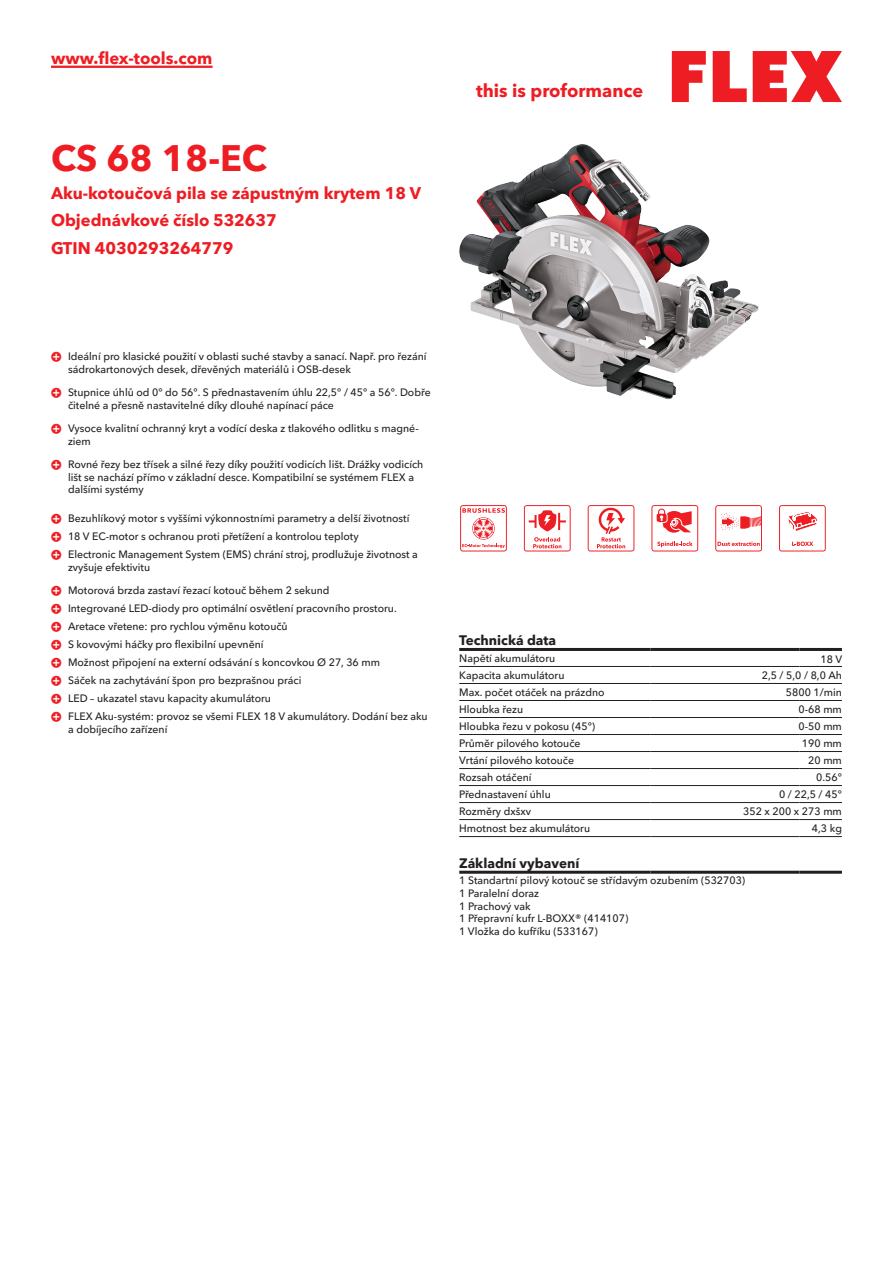
<style>
.page{position:relative;width:893px;height:1263px;background:#fff}
.page>*{position:absolute;margin:0;border:0;box-sizing:border-box;transform-origin:0 0}
.CB_AF_Product-name{font:700 36px "Avenir Next W1 G";color:#ee1d23}
.t1{font:700 18px "Avenir Next W1 G";color:#ee1d23}
.CB_AF_Product-short{font:700 16.5px "Avenir Next W1 G";color:#ee1d23}
.CB_AF_Order-number{font:700 16.5px "Avenir Next W1 G";color:#ee1d23}
.CB_AF_Table-headline{font:700 13.5px "Avenir Next W1 G";color:#231f20}
.CB_AF_Table-specific{font:500 10.5px/12.6px "Avenir Next W1 G";color:#231f20}
</style>
<div class="page">
<svg style="left:672px;top:51px;width:34px;height:51px"></svg>
<svg style="left:713px;top:51px;width:34px;height:51px"></svg>
<svg style="left:753px;top:51px;width:89px;height:51px"></svg>
<hr style="left:51px;top:66px;width:162px;height:2px;background:#ee1d23">
<img style="left:459px;top:144px;width:299px;height:256px">
<hr style="left:459px;top:666px;width:192px;height:1px;background:#231f20">
<hr style="left:651px;top:666px;width:148px;height:1px;background:#231f20">
<hr style="left:799px;top:666px;width:43px;height:1px;background:#231f20">
<hr style="left:459px;top:683px;width:192px;height:1px;background:#231f20">
<hr style="left:651px;top:683px;width:148px;height:1px;background:#231f20">
<hr style="left:799px;top:683px;width:43px;height:1px;background:#231f20">
<hr style="left:459px;top:700px;width:192px;height:1px;background:#231f20">
<hr style="left:651px;top:700px;width:148px;height:1px;background:#231f20">
<hr style="left:799px;top:700px;width:43px;height:1px;background:#231f20">
<hr style="left:459px;top:717px;width:192px;height:1px;background:#231f20">
<hr style="left:651px;top:717px;width:148px;height:1px;background:#231f20">
<hr style="left:799px;top:717px;width:43px;height:1px;background:#231f20">
<hr style="left:459px;top:734px;width:192px;height:1px;background:#231f20">
<hr style="left:651px;top:734px;width:148px;height:1px;background:#231f20">
<hr style="left:799px;top:734px;width:43px;height:1px;background:#231f20">
<hr style="left:459px;top:751px;width:192px;height:1px;background:#231f20">
<hr style="left:651px;top:751px;width:148px;height:1px;background:#231f20">
<hr style="left:799px;top:751px;width:43px;height:1px;background:#231f20">
<hr style="left:459px;top:768px;width:192px;height:1px;background:#231f20">
<hr style="left:651px;top:768px;width:148px;height:1px;background:#231f20">
<hr style="left:799px;top:768px;width:43px;height:1px;background:#231f20">
<hr style="left:459px;top:785px;width:192px;height:1px;background:#231f20">
<hr style="left:651px;top:785px;width:148px;height:1px;background:#231f20">
<hr style="left:799px;top:785px;width:43px;height:1px;background:#231f20">
<hr style="left:459px;top:802px;width:192px;height:1px;background:#231f20">
<hr style="left:651px;top:802px;width:148px;height:1px;background:#231f20">
<hr style="left:799px;top:802px;width:43px;height:1px;background:#231f20">
<hr style="left:459px;top:819px;width:192px;height:1px;background:#231f20">
<hr style="left:651px;top:819px;width:148px;height:1px;background:#231f20">
<hr style="left:799px;top:819px;width:43px;height:1px;background:#231f20">
<hr style="left:459px;top:836px;width:192px;height:1px;background:#231f20">
<hr style="left:651px;top:836px;width:148px;height:1px;background:#231f20">
<hr style="left:799px;top:836px;width:43px;height:1px;background:#231f20">
<hr style="left:459px;top:648px;width:192px;height:3px;background:#231f20">
<hr style="left:651px;top:648px;width:148px;height:3px;background:#231f20">
<hr style="left:799px;top:648px;width:43px;height:3px;background:#231f20">
<hr style="left:459px;top:871px;width:192px;height:3px;background:#231f20">
<hr style="left:651px;top:871px;width:148px;height:3px;background:#231f20">
<hr style="left:799px;top:871px;width:43px;height:3px;background:#231f20">
<svg style="left:460px;top:505px;width:47px;height:46px"></svg>
<svg style="left:524px;top:505px;width:47px;height:46px"></svg>
<svg style="left:588px;top:505px;width:46px;height:46px"></svg>
<svg style="left:651px;top:505px;width:47px;height:46px"></svg>
<svg style="left:715px;top:505px;width:47px;height:46px"></svg>
<svg style="left:779px;top:505px;width:47px;height:46px"></svg>
<h3 class="CB_AF_Product-short" style="left:51px;top:45px;width:163px">www.flex-tools.com</h3>
<p class="CB_AF_Product-name" style="left:51px;top:130px;width:218px">CS 68 18-EC</p>
<p class="CB_AF_Product-short" style="left:51px;top:180px;width:372px">Aku-kotoučová pila se zápustným krytem 18 V</p>
<p class="CB_AF_Order-number" style="left:51px;top:207px;width:227px">Objednávkové číslo 532637</p>
<p class="CB_AF_Order-number" style="left:51px;top:235px;width:184px">GTIN 4030293264779</p>
<h2 class="t1" style="left:476px;top:77px;width:169px">this is proformance</h2>
<p class="CB_AF_Table-specific" style="left:68px;top:349px;width:360px">Ideální pro klasické použití v oblasti suché stavby a sanací. Např. pro řezání sádrokartonových desek, dřevěných materiálů i OSB-desek</p>
<p class="CB_AF_Table-specific" style="left:68px;top:385px;width:364px">Stupnice úhlů od 0° do 56°. S přednastavením úhlu 22,5° / 45° a 56°. Dobře čitelné a přesně nastavitelné díky dlouhé napínací páce</p>
<p class="CB_AF_Table-specific" style="left:68px;top:421px;width:352px">Vysoce kvalitní ochranný kryt a vodící deska z tlakového odlitku s magné&shy;ziem</p>
<p class="CB_AF_Table-specific" style="left:68px;top:457px;width:357px">Rovné řezy bez třísek a silné řezy díky použití vodicích lišt. Drážky vodicích lišt se nachází přímo v základní desce. Kompatibilní se systémem FLEX a dalšími systémy</p>
<p class="CB_AF_Table-specific" style="left:68px;top:511px;width:343px">Bezuhlíkový motor s vyššími výkonnostními parametry a delší životností</p>
<p class="CB_AF_Table-specific" style="left:68px;top:529px;width:292px">18 V EC-motor s ochranou proti přetížení a kontrolou teploty</p>
<p class="CB_AF_Table-specific" style="left:68px;top:547px;width:351px">Electronic Management System (EMS) chrání stroj, prodlužuje životnost a zvyšuje efektivitu</p>
<p class="CB_AF_Table-specific" style="left:68px;top:583px;width:263px">Motorová brzda zastaví řezací kotouč během 2 sekund</p>
<p class="CB_AF_Table-specific" style="left:68px;top:601px;width:330px">Integrované LED-diody pro optimální osvětlení pracovního prostoru.</p>
<p class="CB_AF_Table-specific" style="left:68px;top:619px;width:221px">Aretace vřetene: pro rychlou výměnu kotoučů</p>
<p class="CB_AF_Table-specific" style="left:68px;top:637px;width:197px">S kovovými háčky pro flexibilní upevnění</p>
<p class="CB_AF_Table-specific" style="left:68px;top:655px;width:314px">Možnost připojení na externí odsávání s koncovkou Ø 27, 36 mm</p>
<p class="CB_AF_Table-specific" style="left:68px;top:673px;width:235px">Sáček na zachytávání špon pro bezprašnou práci</p>
<p class="CB_AF_Table-specific" style="left:68px;top:691px;width:204px">LED – ukazatel stavu kapacity akumulátoru</p>
<p class="CB_AF_Table-specific" style="left:68px;top:709px;width:361px">FLEX Aku-systém: provoz se všemi FLEX 18 V akumulátory. Dodání bez aku a dobíjecího zařízení</p>
<p class="CB_AF_Table-headline" style="left:459px;top:630px;width:98px">Technická data</p>
<p class="CB_AF_Table-specific" style="left:459px;top:651px;width:97px">Napětí akumulátoru</p>
<p class="CB_AF_Table-specific" style="left:820px;top:652px;width:23px">18 V</p>
<p class="CB_AF_Table-specific" style="left:459px;top:668px;width:107px">Kapacita akumulátoru</p>
<p class="CB_AF_Table-specific" style="left:762px;top:668px;width:82px">2,5 / 5,0 / 8,0 Ah</p>
<p class="CB_AF_Table-specific" style="left:459px;top:685px;width:147px">Max. počet otáček na prázdno</p>
<p class="CB_AF_Table-specific" style="left:786px;top:685px;width:57px">5800 1/min</p>
<p class="CB_AF_Table-specific" style="left:459px;top:702px;width:65px">Hloubka řezu</p>
<p class="CB_AF_Table-specific" style="left:799px;top:702px;width:45px">0-68 mm</p>
<p class="CB_AF_Table-specific" style="left:459px;top:719px;width:137px">Hloubka řezu v pokosu (45°)</p>
<p class="CB_AF_Table-specific" style="left:799px;top:719px;width:45px">0-50 mm</p>
<p class="CB_AF_Table-specific" style="left:459px;top:736px;width:123px">Průměr pilového kotouče</p>
<p class="CB_AF_Table-specific" style="left:802px;top:736px;width:41px">190 mm</p>
<p class="CB_AF_Table-specific" style="left:459px;top:753px;width:116px">Vrtání pilového kotouče</p>
<p class="CB_AF_Table-specific" style="left:808px;top:753px;width:35px">20 mm</p>
<p class="CB_AF_Table-specific" style="left:459px;top:770px;width:74px">Rozsah otáčení</p>
<p class="CB_AF_Table-specific" style="left:816px;top:770px;width:27px">0.56°</p>
<p class="CB_AF_Table-specific" style="left:459px;top:787px;width:93px">Přednastavení úhlu</p>
<p class="CB_AF_Table-specific" style="left:779px;top:787px;width:64px">0 / 22,5 / 45°</p>
<p class="CB_AF_Table-specific" style="left:459px;top:804px;width:73px">Rozměry dxšxv</p>
<p class="CB_AF_Table-specific" style="left:743px;top:804px;width:100px">352 x 200 x 273 mm</p>
<p class="CB_AF_Table-specific" style="left:459px;top:821px;width:132px">Hmotnost bez akumulátoru</p>
<p class="CB_AF_Table-specific" style="left:812px;top:821px;width:32px">4,3 kg</p>
<p class="CB_AF_Table-headline" style="left:459px;top:852px;width:122px">Základní vybavení</p>
<p class="CB_AF_Table-specific" style="left:459px;top:873px;width:287px">1 Standartní pilový kotouč se střídavým ozubením (532703)<br>1 Paralelní doraz<br>1 Prachový vak<br>1 Přepravní kufr L-BOXX® (414107)<br>1 Vložka do kufříku (533167)</p>
</div>
